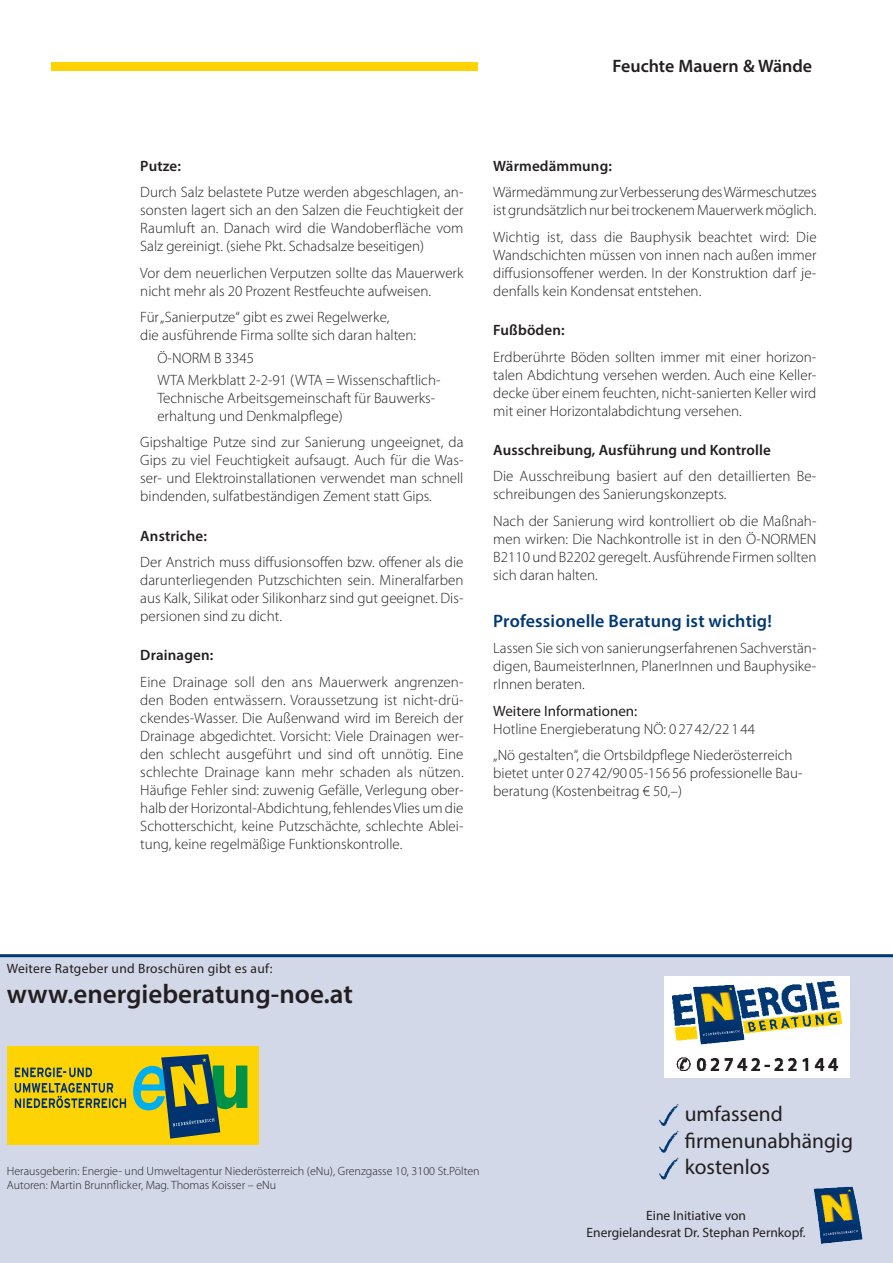
<style>
.page{position:relative;width:893px;height:1263px;background:#fff}
.page>*{position:absolute;margin:0;border:0;box-sizing:border-box;transform-origin:0 0}
.t1{font:600 27px "Myriad Pro";color:#231f20}
.t2{font:21.45px/26.8px "Myriad Pro";color:#231f20}
.t3{font:600 18px "Myriad Pro";letter-spacing:.01em;color:#013874}
.t4{font:600 18px "Myriad Pro";color:#231f20}
.t5{font:300 15px/18px "Myriad Pro";color:#231f20;text-align:justify}
.t6{font:600 15px "Myriad Pro";letter-spacing:.01em;color:#231f20}
.t7{font:15px "Myriad Pro";color:#231f20}
.t8{font:13.5px/16.2px "Myriad Pro";color:#231f20;text-align:center}
.t9{font:13.5px "Myriad Pro";letter-spacing:.02em;color:#231f20}
.t10{font:300 12px/14.4px "Myriad Pro";color:#231f20}
</style>
<div class="page">
<div style="left:0;top:957px;width:893px;height:306px;background:#d2d8e8"></div>
<div style="left:7px;top:1046px;width:252px;height:99px;background:#fed304"></div>
<svg style="left:15px;top:1083px;width:111px;height:25px"></svg>
<svg style="left:15px;top:1067px;width:77px;height:10px"></svg>
<svg style="left:133px;top:1054px;width:114px;height:85px"></svg>
<hr style="left:0;top:954px;width:893px;height:3px;background:#013874">
<div style="left:51px;top:62px;width:426px;height:8px;background:#fed304"></div>
<div style="left:664px;top:975px;width:186px;height:102px;background:#fff"></div>
<img style="left:673px;top:982px;width:168px;height:88px">
<img style="left:686px;top:982px;width:60px;height:71px">
<svg style="left:659px;top:1104px;width:20px;height:76px"></svg>
<img style="left:813px;top:1186px;width:50px;height:58px">
<p class="t4" style="left:612px;top:54px;width:201px">Feuchte Mauern &amp; Wände</p>
<p class="t6" style="left:140px;top:156px;width:42px">Putze:</p>
<p class="t5" style="left:140px;top:183px;width:325px">Durch Salz belastete Putze werden abgeschlagen, an&shy;sonsten lagert sich an den Salzen die Feuchtigkeit der Raumluft an. Danach wird die Wandoberfläche vom Salz gereinigt. (siehe Pkt. Schadsalze beseitigen)</p>
<p class="t5" style="left:140px;top:264px;width:325px">Vor dem neuerlichen Verputzen sollte das Mauerwerk nicht mehr als 20 Prozent Restfeuchte aufweisen.</p>
<p class="t5" style="left:140px;top:308px;width:277px">Für „Sanierputze“ gibt es zwei Regelwerke,<br>die ausführende Firma sollte sich daran halten:</p>
<p class="t5" style="left:157px;top:346px;width:285px;line-height:22.2px">Ö-NORM B 3345<br>WTA Merkblatt 2-2-91 (WTA = Wissenschaftlich-</p>
<p class="t5" style="left:157px;top:389px;width:279px">Technische Arbeitsgemeinschaft für Bauwerks&shy;erhaltung und Denkmalpflege)</p>
<p class="t5" style="left:140px;top:433px;width:325px">Gipshaltige Putze sind zur Sanierung ungeeignet, da Gips zu viel Feuchtigkeit aufsaugt. Auch für die Was&shy;ser- und Elektroinstallationen verwendet man schnell bindenden, sulfatbeständigen Zement statt Gips.</p>
<p class="t6" style="left:140px;top:526px;width:68px">Anstriche:</p>
<p class="t5" style="left:140px;top:553px;width:325px">Der Anstrich muss diffusionsoffen bzw. offener als die darunterliegenden Putzschichten sein. Mineralfarben aus Kalk, Silikat oder Silikonharz sind gut geeignet. Dis&shy;persionen sind zu dicht.</p>
<p class="t6" style="left:140px;top:646px;width:74px">Drainagen:</p>
<p class="t5" style="left:140px;top:673px;width:325px">Eine Drainage soll den ans Mauerwerk angrenzen&shy;den Boden entwässern. Voraussetzung ist nicht-drü&shy;ckendes-Wasser. Die Außenwand wird im Bereich der Drainage abgedichtet. Vorsicht: Viele Drainagen wer&shy;den schlecht ausgeführt und sind oft unnötig. Eine schlechte Drainage kann mehr schaden als nützen.<br>Häufige Fehler sind: zuwenig Gefälle, Verlegung ober&shy;halb der Horizontal-Abdichtung, fehlendes Vlies um die Schotterschicht, keine Putzschächte, schlechte Ablei&shy;tung, keine regelmäßige Funktionskontrolle.</p>
<p class="t6" style="left:493px;top:156px;width:120px">Wärmedämmung:</p>
<p class="t5" style="left:493px;top:183px;width:325px">Wärmedämmung zur Verbesserung des Wärmeschutzes ist grundsätzlich nur bei trockenem Mauerwerk möglich.</p>
<p class="t5" style="left:493px;top:228px;width:325px">Wichtig ist, dass die Bauphysik beachtet wird: Die Wandschichten müssen von innen nach außen immer diffusionsoffener werden. In der Konstruktion darf je&shy;denfalls kein Kondensat entstehen.</p>
<p class="t6" style="left:493px;top:320px;width:73px">Fußböden:</p>
<p class="t5" style="left:493px;top:347px;width:325px">Erdberührte Böden sollten immer mit einer horizon&shy;talen Abdichtung versehen werden. Auch eine Keller&shy;decke über einem feuchten, nicht-sanierten Keller wird mit einer Horizontalabdichtung versehen.</p>
<p class="t6" style="left:493px;top:440px;width:279px">Ausschreibung, Ausführung und Kontrolle</p>
<p class="t5" style="left:493px;top:467px;width:325px">Die Ausschreibung basiert auf den detaillierten Be&shy;schreibungen des Sanierungskonzepts.</p>
<p class="t5" style="left:493px;top:512px;width:325px">Nach der Sanierung wird kontrolliert ob die Maßnah&shy;men wirken: Die Nachkontrolle ist in den Ö-NORMEN B2110 und B2202 geregelt. Ausführende Firmen sollten sich daran halten.</p>
<p class="t3" style="left:493px;top:609px;width:280px">Professionelle Beratung ist wichtig!</p>
<p class="t5" style="left:493px;top:639px;width:325px">Lassen Sie sich von sanierungserfahrenen Sachverstän&shy;digen, BaumeisterInnen, PlanerInnen und Bauphysike&shy;rInnen beraten.</p>
<p class="t7" style="left:493px;top:702px;width:145px">Weitere Informationen:</p>
<p class="t5" style="left:493px;top:715px;width:301px;line-height:26.5px">Hotline Energieberatung NÖ: 0 27 42/22 1 44<br>„Nö gestalten“, die Ortsbildpflege Niederösterreich</p>
<p class="t5" style="left:493px;top:764px;width:311px">bietet unter 0 27 42/90 05-156 56 professionelle Bau&shy;beratung (Kostenbeitrag € 50,–)</p>
<p class="t9" style="left:7px;top:960px;width:267px">Weitere Ratgeber und Broschüren gibt es auf:</p>
<h1 class="t1" style="left:7px;top:977px;width:348px">www.energieberatung-noe.at</h1>
<p class="t10" style="left:7px;top:1163px;width:474px">Herausgeberin: Energie- und Umweltagentur Niederösterreich (eNu), Grenzgasse 10, 3100 St.Pölten<br>Autoren: Martin Brunnflicker, Mag. Thomas Koisser – eNu</p>
<h2 class="t2" style="left:685px;top:1100px;width:170px">umfassend firmenunabhängig kostenlos</h2>
<p class="t8" style="left:587px;top:1207px;width:221px">Eine Initiative von<br>Energielandesrat Dr. Stephan Pernkopf.</p>
</div>
